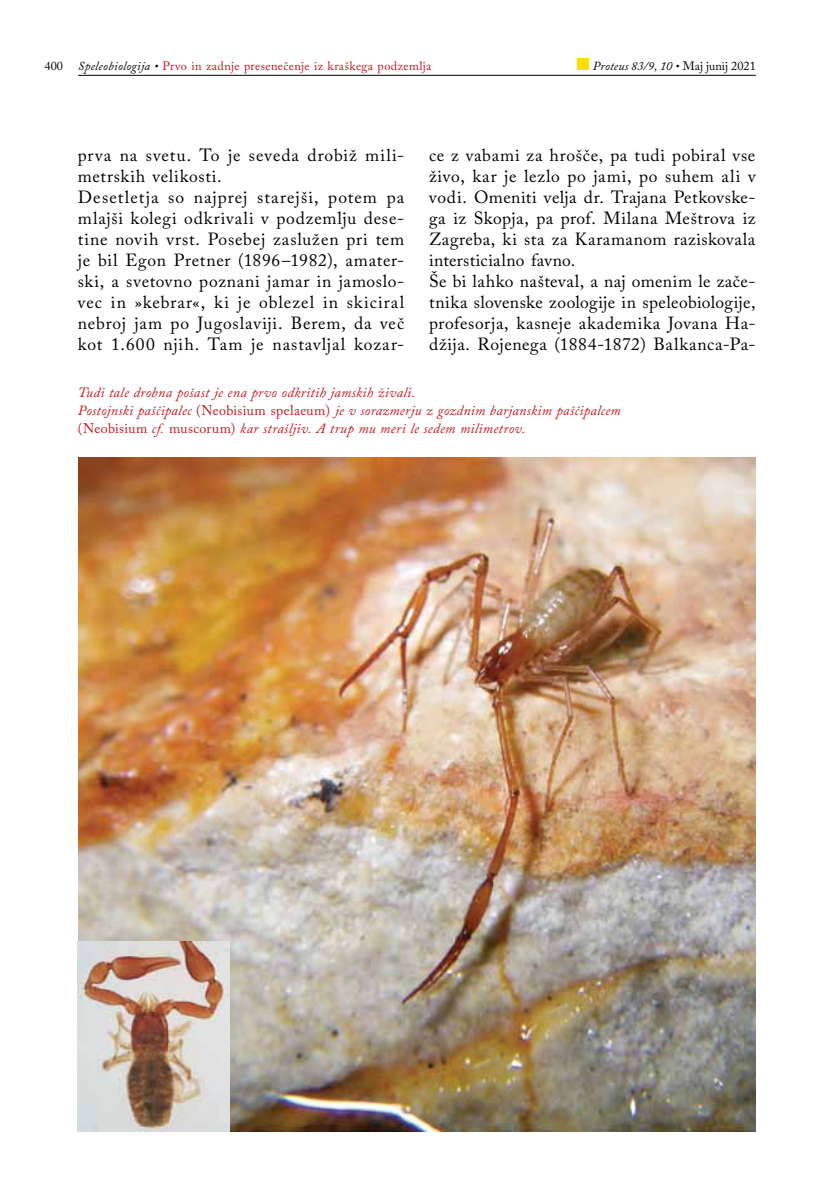
<style>
.page{position:relative;width:834px;height:1191px;background:#fff}
.page>*{position:absolute;margin:0;border:0;box-sizing:border-box;transform-origin:0 0}
.t1{font:17.5px/21px "Adobe Caslon Pro";letter-spacing:.04em;color:#000}
.t2{font:italic 14px/17.8px "Adobe Caslon Pro";letter-spacing:.02em;color:#c2151c}
.t3{font:12.25px "Adobe Caslon Pro";letter-spacing:.03em;color:#c2151c}
.t4{font:italic 12.25px "Adobe Caslon Pro";letter-spacing:.015em;color:#000}
.s1{color:#000}
.s2{font-style:italic;color:#000}
.s3{color:#fd0}
.s4{font-style:normal}
</style>
<div class="page">
<hr style="left:78px;top:75px;width:677px;height:1px;background:#000">
<img style="left:78px;top:457px;width:677px;height:674px">
<img style="left:78px;top:942px;width:151px;height:189px">
<p class="t3" style="left:45px;top:59px;width:388px"><span class="s1">400</span> <span class="s2">Speleobiologija •</span> Prvo in zadnje presenečenje iz kraškega podzemlja</p>
<p class="t4" style="left:576px;top:59px;width:181px"><span class="s3">■</span> Proteus 83/9, 10 • <span class="s4">Maj junij 2021</span></p>
<p class="t1" style="left:78px;top:145px;width:328px">prva na svetu. To je seveda drobiž mili&shy;metrskih velikosti.<br>Desetletja so najprej starejši, potem pa mlajši kolegi odkrivali v podzemlju dese&shy;tine novih vrst. Posebej zaslužen pri tem je bil Egon Pretner (1896–1982), amater&shy;ski, a svetovno poznani jamar in jamoslo&shy;vec in »kebrar«, ki je oblezel in skiciral nebroj jam po Jugoslaviji. Berem, da več kot 1.600 njih. Tam je nastavljal kozar-</p>
<p class="t1" style="left:429px;top:145px;width:328px">ce z vabami za hrošče, pa tudi pobiral vse živo, kar je lezlo po jami, po suhem ali v vodi. Omeniti velja dr. Trajana Petkovske&shy;ga iz Skopja, pa prof. Milana Meštrova iz Zagreba, ki sta za Karamanom raziskovala intersticialno favno.<br>Še bi lahko našteval, a naj omenim le zače&shy;tnika slovenske zoologije in speleobiologije, profesorja, kasneje akademika Jovana Ha&shy;džija. Rojenega (1884-1872) Balkanca-Pa-</p>
<p class="t2" style="left:78px;top:383px;width:544px">Tudi tale drobna pošast je ena prvo odkritih jamskih živali.<br>Postojnski paščipalec <span class="s4">(Neobisium spelaeum)</span> je v sorazmerju z gozdnim barjanskim paščipalcem <span class="s4">(Neobisium</span> cf. <span class="s4">muscorum)</span> kar strašljiv. A trup mu meri le sedem milimetrov.</p>
</div>
